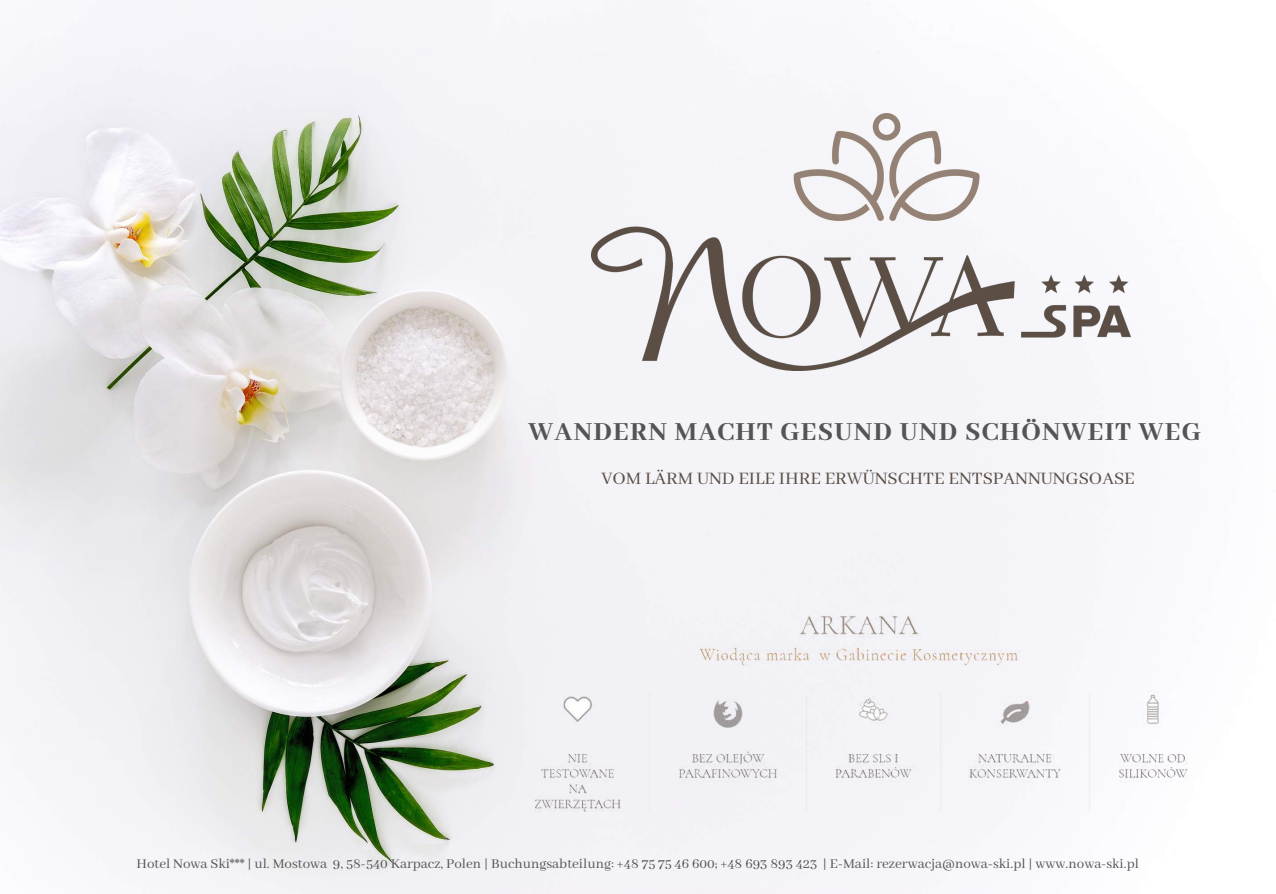
<style>
.page{position:relative;width:1276px;height:894px;background:#fff}
.page>*{position:absolute;margin:0;border:0;box-sizing:border-box;transform-origin:0 0}
.t1{font:800 28.35px "Abhaya Libre";letter-spacing:.045em;color:#545454}
.t2{font:19.5px "Abhaya Libre";color:#5a4e44}
.t3{font:15px "Abhaya Libre";color:#545454}
</style>
<div class="page">
<img style="left:0;top:0;width:1143px;height:893px">
<img style="left:591px;top:113px;width:539px;height:257px">
<div style="left:517px;top:603px;width:671px;height:216px;background:#f4f3f8"></div>
<h1 class="t1" style="left:528px;top:416px;width:674px">WANDERN MACHT GESUND UND SCHÖNWEIT WEG</h1>
<h2 class="t2" style="left:601px;top:467px;width:534px">VOM LÄRM UND EILE IHRE ERWÜNSCHTE ENTSPANNUNGSOASE</h2>
<p class="t3" style="left:137px;top:855px;width:1003px">Hotel Nowa Ski*** | ul. Mostowa 9, 58-540 Karpacz, Polen | Buchungsabteilung: +48 75 75 46 600; +48 693 893 423 | E-Mail: rezerwacja@nowa-ski.pl | www.nowa-ski.pl</p>
</div>
